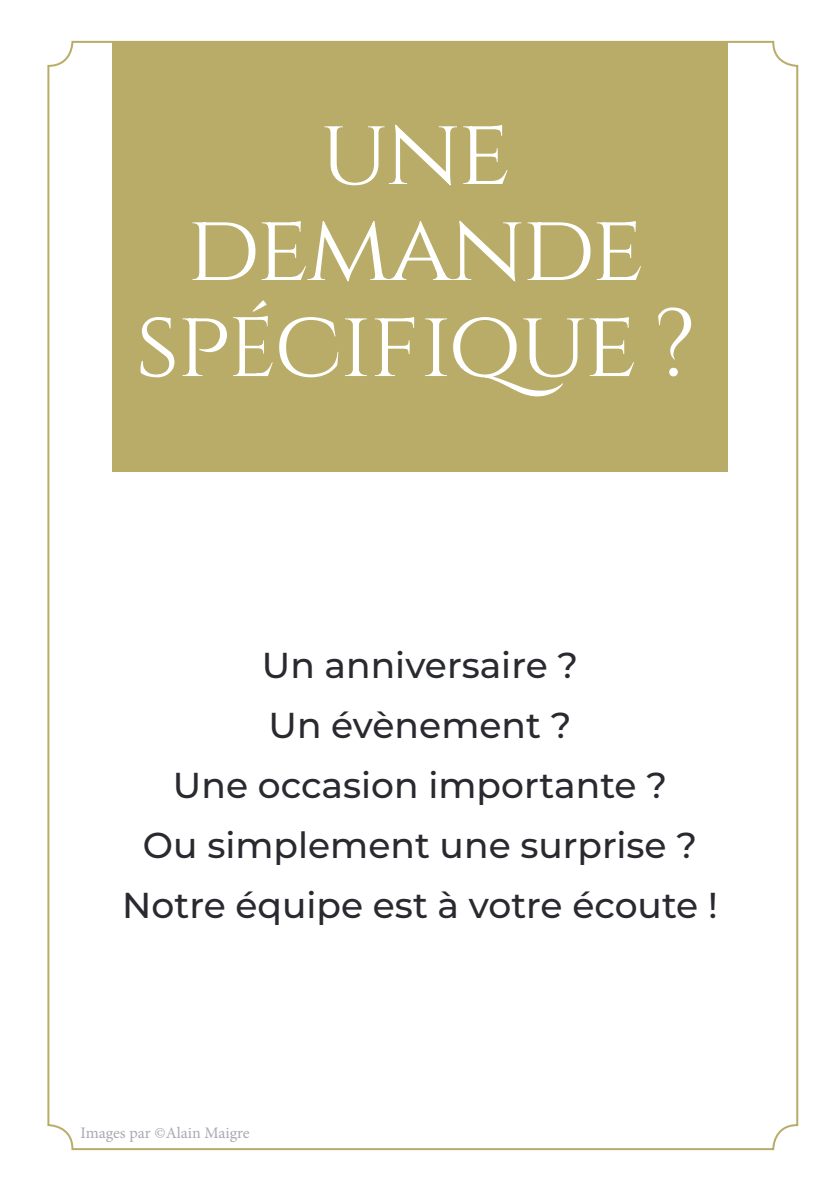
<style>
.page{position:relative;width:840px;height:1191px;background:#fff}
.page>*{position:absolute;margin:0;border:0;box-sizing:border-box;transform-origin:0 0}
.t1{font:96px/96px "Cinzel";letter-spacing:-.025em;color:#fff;text-align:center}
.t2{font:500 36px/60px "Montserrat";color:#2b2930;text-align:center}
.t3{font:16px "Minion Pro";letter-spacing:-.005em;color:#aaa9b2}
.s1{font-size:84px}
</style>
<div class="page">
<div style="left:112px;top:41px;width:615px;height:430px;background:#b9ac68"></div>
<h1 class="t1" style="left:135px;top:107px;width:562px">UNE<br>DEMANDE<br>SP<span class="s1">É</span>CIFIQUE ?</h1>
<p class="t2" style="left:122px;top:634px;width:596px">Un anniversaire ?<br>Un évènement ?<br>Une occasion importante ?<br>Ou simplement une surprise ?<br>Notre équipe est à votre écoute !</p>
<p class="t3" style="left:81px;top:1122px;width:171px">Images par ©Alain Maigre</p>
</div>
